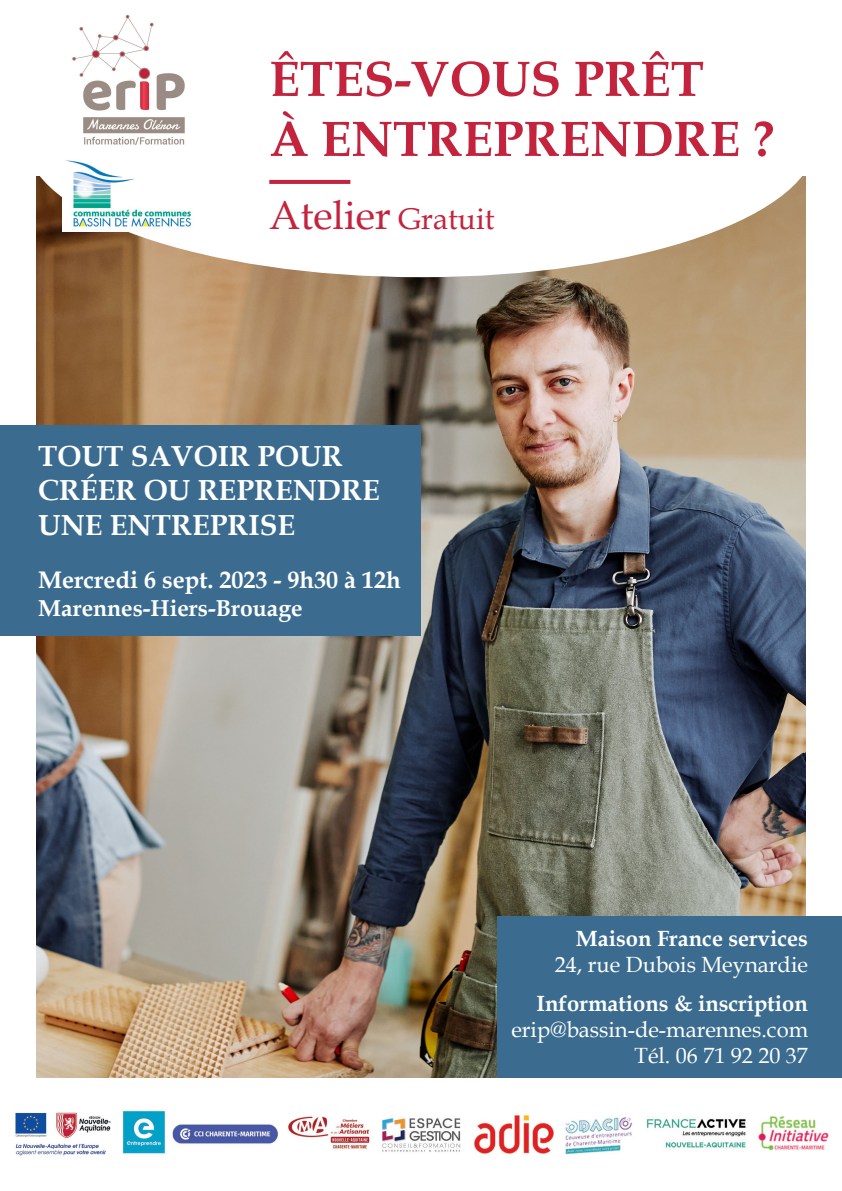
<style>
.page{position:relative;width:842px;height:1191px;background:#fff}
.page>*{position:absolute;margin:0;border:0;box-sizing:border-box;transform-origin:0 0}
.t1{font:700 50px "Book Antiqua";color:#c3233d}
.t2{font:40px "Book Antiqua";color:#c3233d}
.t3{font:700 29px/34.8px "Book Antiqua";color:#fff}
.t4{font:700 24px "Book Antiqua";color:#fff}
.t5{font:700 23px "Book Antiqua";color:#fff}
.t6{font:22px "Book Antiqua";color:#fff}
.t7{font:700 22px "Book Antiqua";color:#fff}
.s1{font-size:30px}
</style>
<div class="page">
<img style="left:15px;top:1077px;width:827px;height:79px">
<img style="left:36px;top:176px;width:770px;height:901px">
<div style="left:26px;top:1px;width:790px;height:276px;background:#fff;border-radius:50%"></div>
<img style="left:72px;top:14px;width:113px;height:131px">
<img style="left:62px;top:160px;width:129px;height:71px">
<div style="left:0;top:424px;width:421px;height:211px;background:#3b6c8f"></div>
<div style="left:497px;top:915px;width:345px;height:162px;background:#3b6c8f"></div>
<svg style="left:269px;top:180px;width:81px;height:4px"></svg>
<p class="t1" style="left:269px;top:45px;width:436px">ÊTES-VOUS PRÊT</p>
<p class="t1" style="left:269px;top:105px;width:507px">À ENTREPRENDRE ?</p>
<p class="t2" style="left:269px;top:187px;width:227px">Atelier <span class="s1">Gratuit</span></p>
<p class="t3" style="left:38px;top:438px;width:343px">TOUT SAVOIR POUR<br>CRÉER OU REPRENDRE<br>UNE ENTREPRISE</p>
<p class="t4" style="left:38px;top:563px;width:364px">Mercredi 6 sept. 2023 - 9h30 à 12h</p>
<p class="t5" style="left:38px;top:592px;width:266px">Marennes-Hiers-Brouage</p>
<p class="t7" style="left:576px;top:923px;width:234px">Maison France services</p>
<p class="t6" style="left:555px;top:949px;width:255px">24, rue Dubois Meynardie</p>
<p class="t7" style="left:537px;top:988px;width:273px">Informations &amp; inscription</p>
<p class="t6" style="left:511px;top:1014px;width:298px">erip@bassin-de-marennes.com</p>
<p class="t6" style="left:634px;top:1040px;width:175px">Tél. 06 71 92 20 37</p>
</div>
